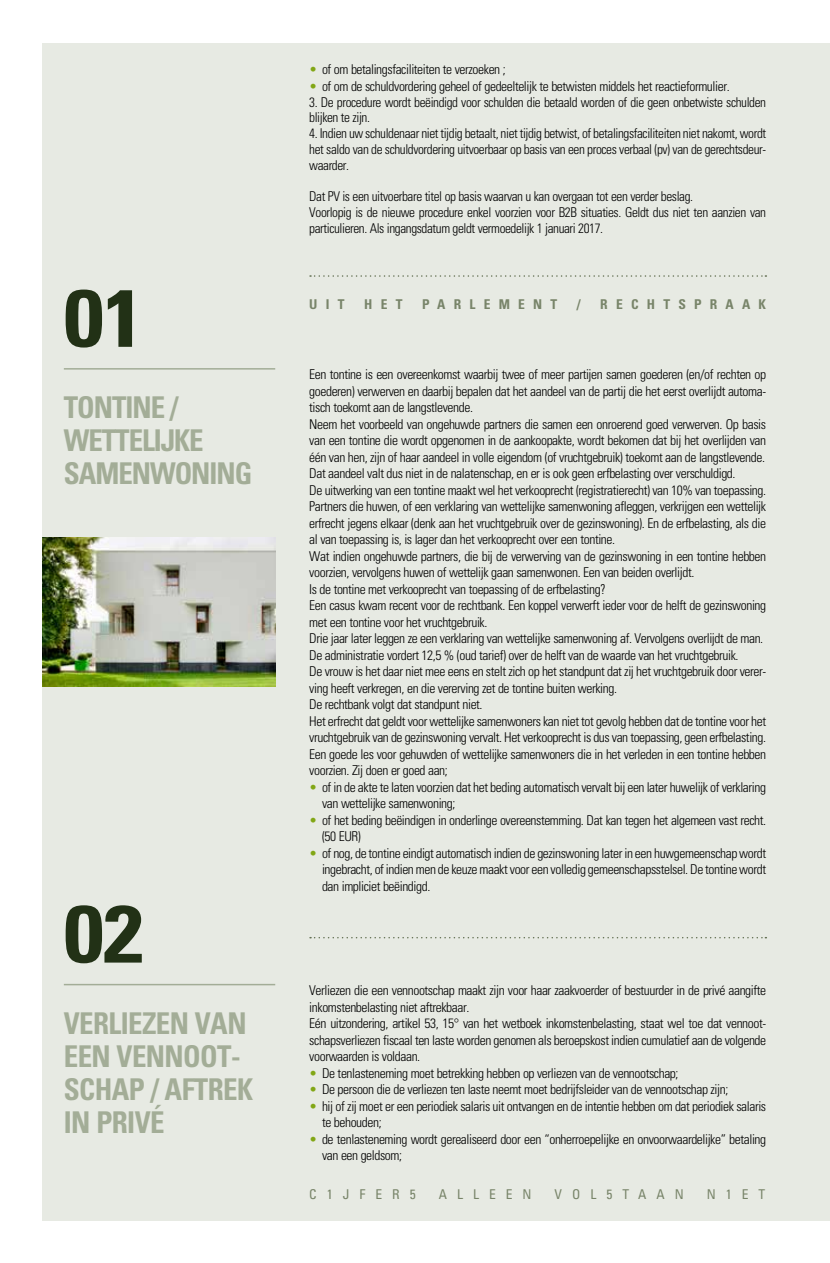
<style>
.page{position:relative;width:830px;height:1263px;background:#fff}
.page>*{position:absolute;margin:0;border:0;box-sizing:border-box;transform-origin:0 0}
.t1{font:700 condensed 81px "Univers";color:#223116;scale:1.11 1}
.t2{font:700 condensed 30px/33px "Univers";letter-spacing:-.02em;color:#a3ad97;scale:.96 1}
.t3{font:300 condensed 13.5px/16.5px "Univers";letter-spacing:-.03em;color:#000}
.t4{font:700 condensed 13.5px "Univers";letter-spacing:.61em;color:#788469}
.t5{font:condensed 13.5px "Univers";letter-spacing:.74em;color:#788469}
.s1{color:#82a716}
</style>
<div class="page">
<div style="left:43px;top:43px;width:786px;height:1177px;background:#e7eae3"></div>
<img style="left:43px;top:538px;width:232px;height:149px">
<hr style="left:64px;top:368px;width:211px;height:2px;background:#a3ad97">
<hr style="left:64px;top:984px;width:211px;height:1px;background:#a3ad97">
<svg style="left:310px;top:937px;width:456px;height:1px"></svg>
<svg style="left:310px;top:275px;width:456px;height:2px"></svg>
<h1 class="t1" style="left:64px;top:268px;width:73px">01</h1>
<h2 class="t2" style="left:64px;top:391px;width:198px">TONTINE /<br>WETTELIJKE<br>SAMENWONING</h2>
<h1 class="t1" style="left:64px;top:884px;width:73px">02</h1>
<h2 class="t2" style="left:64px;top:1007px;width:198px">VERLIEZEN VAN<br>EEN VENNOOT-<br>SCHAP / AFTREK<br>IN PRIVÉ</h2>
<p class="t3" style="left:309px;top:61px;width:198px"><span class="s1">•</span> of om betalingsfaciliteiten te verzoeken ;</p>
<p class="t3" style="left:309px;top:78px;width:421px"><span class="s1">•</span> of om de schuldvordering geheel of gedeeltelijk te betwisten middels het reactieformulier.</p>
<p class="t3" style="left:309px;top:94px;width:458px;line-height:15.8px">3. De procedure wordt beëindigd voor schulden die betaald worden of die geen onbetwiste schulden blijken te zijn.</p>
<p class="t3" style="left:309px;top:126px;width:458px;line-height:15.8px;text-align:justify">4. Indien uw schuldenaar niet tijdig betaalt, niet tijdig betwist, of betalingsfaciliteiten niet nakomt, wordt het saldo van de schuldvordering uitvoerbaar op basis van een proces verbaal (pv) van de gerechtsdeur&shy;waarder.</p>
<p class="t3" style="left:309px;top:189px;width:458px;line-height:15.8px">Dat PV is een uitvoerbare titel op basis waarvan u kan overgaan tot een verder beslag.<br>Voorlopig is de nieuwe procedure enkel voorzien voor B2B situaties. Geldt dus niet ten aanzien van particulieren. Als ingangsdatum geldt vermoedelijk 1 januari 2017.</p>
<p class="t4" style="left:309px;top:296px;width:37px">UIT</p>
<p class="t4" style="left:364px;top:296px;width:40px">HET</p>
<p class="t4" style="left:422px;top:296px;width:136px">PARLEMENT</p>
<p class="t4" style="left:576px;top:296px;width:5px">/</p>
<p class="t4" style="left:600px;top:296px;width:167px">RECHTSPRAAK</p>
<p class="t3" style="left:309px;top:366px;width:458px">Een tontine is een overeenkomst waarbij twee of meer partijen samen goederen (en/of rechten op goederen) verwerven en daarbij bepalen dat het aandeel van de partij die het eerst overlijdt automa&shy;tisch toekomt aan de langstlevende.<br>Neem het voorbeeld van ongehuwde partners die samen een onroerend goed verwerven. Op basis van een tontine die wordt opgenomen in de aankoopakte, wordt bekomen dat bij het overlijden van één van hen, zijn of haar aandeel in volle eigendom (of vruchtgebruik) toekomt aan de langstlevende.<br>Dat aandeel valt dus niet in de nalatenschap, en er is ook geen erfbelasting over verschuldigd.<br>De uitwerking van een tontine maakt wel het verkooprecht (registratierecht) van 10% van toepassing.<br>Partners die huwen, of een verklaring van wettelijke samenwoning afleggen, verkrijgen een wettelijk erfrecht jegens elkaar (denk aan het vruchtgebruik over de gezinswoning). En de erfbelasting, als die al van toepassing is, is lager dan het verkooprecht over een tontine.<br>Wat indien ongehuwde partners, die bij de verwerving van de gezinswoning in een tontine hebben voorzien, vervolgens huwen of wettelijk gaan samenwonen. Een van beiden overlijdt.<br>Is de tontine met verkooprecht van toepassing of de erfbelasting?<br>Een casus kwam recent voor de rechtbank. Een koppel verwerft ieder voor de helft de gezinswoning met een tontine voor het vruchtgebruik.<br>Drie jaar later leggen ze een verklaring van wettelijke samenwoning af. Vervolgens overlijdt de man.<br>De administratie vordert 12,5 % (oud tarief) over de helft van de waarde van het vruchtgebruik.<br>De vrouw is het daar niet mee eens en stelt zich op het standpunt dat zij het vruchtgebruik door verer&shy;ving heeft verkregen, en die vererving zet de tontine buiten werking.<br>De rechtbank volgt dat standpunt niet.<br>Het erfrecht dat geldt voor wettelijke samenwoners kan niet tot gevolg hebben dat de tontine voor het vruchtgebruik van de gezinswoning vervalt. Het verkooprecht is dus van toepassing, geen erfbelasting.<br>Een goede les voor gehuwden of wettelijke samenwoners die in het verleden in een tontine hebben voorzien. Zij doen er goed aan;</p>
<p class="t3" style="left:322px;top:779px;width:445px;text-indent:-13px"><span class="s1">•</span> of in de akte te laten voorzien dat het beding automatisch vervalt bij een later huwelijk of verklaring van wettelijke samenwoning;</p>
<p class="t3" style="left:322px;top:812px;width:445px;text-indent:-13px"><span class="s1">•</span> of het beding beëindigen in onderlinge overeenstemming. Dat kan tegen het algemeen vast recht. (50 EUR)</p>
<p class="t3" style="left:322px;top:845px;width:445px;text-align:justify;text-indent:-13px"><span class="s1">•</span> of nog, de tontine eindigt automatisch indien de gezinswoning later in een huwgemeenschap wordt ingebracht, of indien men de keuze maakt voor een volledig gemeenschapsstelsel. De tontine wordt dan impliciet beëindigd.</p>
<p class="t3" style="left:309px;top:982px;width:458px">Verliezen die een vennootschap maakt zijn voor haar zaakvoerder of bestuurder in de privé aangifte inkomstenbelasting niet aftrekbaar.<br>Eén uitzondering, artikel 53, 15° van het wetboek inkomstenbelasting, staat wel toe dat vennoot&shy;schapsverliezen fiscaal ten laste worden genomen als beroepskost indien cumulatief aan de volgende voorwaarden is voldaan.</p>
<p class="t3" style="left:309px;top:1064px;width:370px"><span class="s1">•</span> De tenlasteneming moet betrekking hebben op verliezen van de vennootschap;</p>
<p class="t3" style="left:309px;top:1081px;width:420px"><span class="s1">•</span> De persoon die de verliezen ten laste neemt moet bedrijfsleider van de vennootschap zijn;</p>
<p class="t3" style="left:322px;top:1097px;width:445px;text-indent:-13px"><span class="s1">•</span> hij of zij moet er een periodiek salaris uit ontvangen en de intentie hebben om dat periodiek salaris te behouden;</p>
<p class="t3" style="left:322px;top:1130px;width:445px;text-indent:-13px"><span class="s1">•</span> de tenlasteneming wordt gerealiseerd door een “onherroepelijke en onvoorwaardelijke” betaling van een geldsom;</p>
<p class="t5" style="left:309px;top:1185px;width:108px">C1JFER5</p>
<p class="t5" style="left:438px;top:1185px;width:94px">ALLEEN</p>
<p class="t5" style="left:554px;top:1185px;width:130px">VOL5TAAN</p>
<p class="t5" style="left:706px;top:1185px;width:60px">N1ET</p>
</div>
